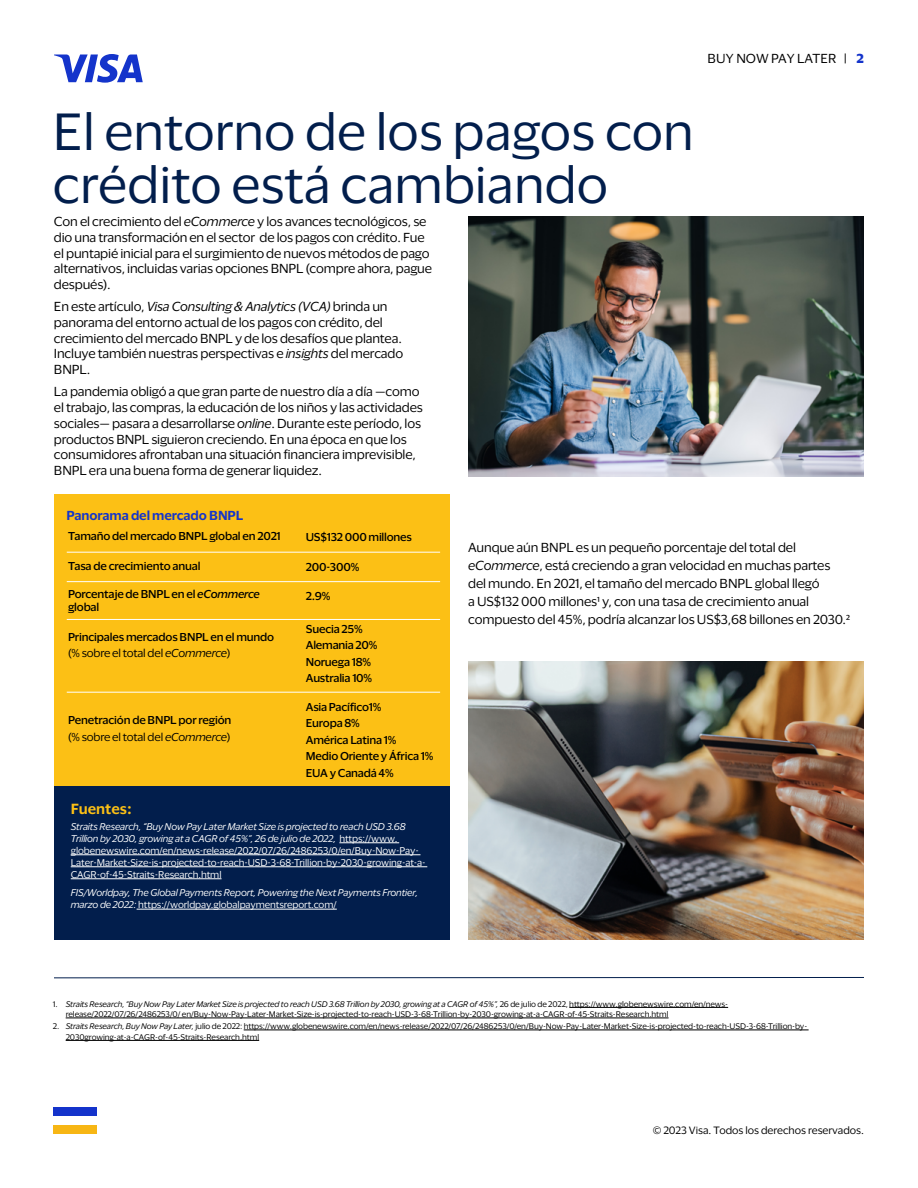
<style>
.page{position:relative;width:918px;height:1188px;background:#fff}
.page>*{position:absolute;margin:0;border:0;box-sizing:border-box;transform-origin:0 0}
.t1{font:48px/52.5px "Visa Dialect";color:#021e4c}
.t2{font:600 13.5px "Visa Dialect";color:#fcc015}
.t3{font:12px/15.8px "Visa Dialect";letter-spacing:-.015em;color:#000}
.t4{font:600 12px "Visa Dialect";letter-spacing:-.01em;color:#1434cb}
.t5{font:500 10.5px/16.5px "Visa Dialect";letter-spacing:-.02em;color:#000}
.t6{font:9.75px "Visa Dialect";color:#000}
.t7{font:9px/12px "Visa Dialect";letter-spacing:-.01em;color:#fff}
.t8{font:italic 9px/12px "Visa Dialect";letter-spacing:-.01em;color:#fff}
.t9{font:7.5px/10.5px "Visa Dialect";letter-spacing:-.01em;color:#000}
.s1{font-weight:700;color:#1434cb}
.s2{font-style:italic}
.s3{font-weight:400}
.s4{font-weight:400;font-style:italic}
.s5{font-style:normal}
</style>
<div class="page">
<hr style="left:569px;top:1007px;width:159px;height:1px;background:#000">
<hr style="left:66px;top:1018px;width:603px;height:1px;background:#000">
<hr style="left:244px;top:1030px;width:565px;height:1px;background:#000">
<hr style="left:66px;top:1040px;width:193px;height:1px;background:#000">
<img style="left:468px;top:217px;width:396px;height:259px">
<div style="left:54px;top:787px;width:396px;height:153px;background:#021e4c"></div>
<div style="left:54px;top:494px;width:396px;height:292px;background:#fcc015"></div>
<hr style="left:67px;top:552px;width:373px;height:1px;background:#fff">
<hr style="left:67px;top:581px;width:373px;height:1px;background:#fff">
<hr style="left:67px;top:619px;width:373px;height:1px;background:#fff">
<hr style="left:67px;top:692px;width:373px;height:1px;background:#fff">
<hr style="left:54px;top:977px;width:810px;height:1px;background:#021e4c">
<hr style="left:339px;top:842px;width:60px;height:1px;background:#fff">
<hr style="left:71px;top:854px;width:349px;height:1px;background:#fff">
<hr style="left:71px;top:866px;width:356px;height:1px;background:#fff">
<hr style="left:71px;top:878px;width:151px;height:1px;background:#fff">
<hr style="left:137px;top:909px;width:200px;height:1px;background:#fff">
<img style="left:468px;top:661px;width:396px;height:278px">
<div style="left:53px;top:1107px;width:43px;height:9px;background:#1433cb"></div>
<div style="left:53px;top:1125px;width:43px;height:9px;background:#f7b614"></div>
<svg style="left:54px;top:54px;width:89px;height:29px"></svg>
<p class="t3" style="left:707px;top:50px;width:158px">BUY NOW PAY LATER | <span class="s1">2</span></p>
<h1 class="t1" style="left:53px;top:103px;width:642px">El entorno de los pagos con crédito está cambiando</h1>
<p class="t3" style="left:54px;top:213px;width:380px">Con el crecimiento del <span class="s2">eCommerce</span> y los avances tecnológicos, se dio una transformación en el sector de los pagos con crédito. Fue el puntapié inicial para el surgimiento de nuevos métodos de pago alternativos, incluidas varias opciones BNPL (compre ahora, pague después).</p>
<p class="t3" style="left:54px;top:298px;width:351px">En este artículo, <span class="s2">Visa Consulting &amp; Analytics (VCA)</span> brinda un panorama del entorno actual de los pagos con crédito, del crecimiento del mercado BNPL y de los desafíos que plantea.<br>Incluye también nuestras perspectivas e <span class="s2">insights</span> del mercado BNPL.</p>
<p class="t3" style="left:54px;top:383px;width:370px">La pandemia obligó a que gran parte de nuestro día a día —como el trabajo, las compras, la educación de los niños y las actividades sociales— pasara a desarrollarse <span class="s2">online</span>. Durante este período, los productos BNPL siguieron creciendo. En una época en que los consumidores afrontaban una situación financiera imprevisible, BNPL era una buena forma de generar liquidez.</p>
<p class="t4" style="left:67px;top:506px;width:178px">Panorama del mercado BNPL</p>
<p class="t5" style="left:68px;top:527px;width:214px">Tamaño del mercado BNPL global en 2021</p>
<p class="t5" style="left:68px;top:557px;width:134px">Tasa de crecimiento anual</p>
<p class="t5" style="left:68px;top:586px;width:193px;line-height:13.6px">Porcentaje de BNPL en el <span class="s2">eCommerce </span>global</p>
<p class="t5" style="left:68px;top:628px;width:208px">Principales mercados BNPL en el mundo <span class="s3">(% sobre el total del</span> <span class="s4">eCommerce</span><span class="s3">)</span></p>
<p class="t5" style="left:68px;top:711px;width:165px">Penetración de BNPL por región <span class="s3">(% sobre el total del</span> <span class="s4">eCommerce</span><span class="s3">)</span></p>
<p class="t5" style="left:306px;top:528px;width:108px">US$132 000 millones</p>
<p class="t5" style="left:306px;top:558px;width:55px">200-300%</p>
<p class="t5" style="left:306px;top:587px;width:26px">2.9%</p>
<p class="t5" style="left:306px;top:620px;width:73px">Suecia 25%<br>Alemania 20%<br>Noruega 18%<br>Australia 10%</p>
<p class="t5" style="left:306px;top:698px;width:129px">Asia Pacífico1%<br>Europa 8%<br>América Latina 1%<br>Medio Oriente y África 1%<br>EUA y Canadá 4%</p>
<p class="t2" style="left:71px;top:798px;width:63px">Fuentes:</p>
<p class="t7" style="left:71px;top:820px;width:356px"><span class="s2">Straits Research, “Buy Now Pay Later Market Size is projected to reach USD 3.68<br>Trillion by 2030, growing at a CAGR of 45%”, 26 de julio de 2022,</span> https://www. globenewswire.com/en/news-release/2022/07/26/2486253/0/en/Buy-Now-Pay-Later-Market-Size-is-projected-to-reach-USD-3-68-Trillion-by-2030-growing-at-a-CAGR-of-45-Straits-Research.html</p>
<p class="t8" style="left:71px;top:886px;width:349px">FIS/Worldpay, The Global Payments Report, Powering the Next Payments Frontier, marzo de 2022: <span class="s5">https://worldpay.globalpaymentsreport.com/</span></p>
<p class="t3" style="left:468px;top:538px;width:383px;line-height:18px">Aunque aún BNPL es un pequeño porcentaje del total del <span class="s2">eCommerce</span>, está creciendo a gran velocidad en muchas partes del mundo. En 2021, el tamaño del mercado BNPL global llegó<br>a US$132 000 millones1 y, con una tasa de crecimiento anual compuesto del 45%, podría alcanzar los US$3,68 billones en 2030.2</p>
<p class="t9" style="left:66px;top:998px;width:664px;text-indent:-13px">1. <span class="s2">Straits Research, “Buy Now Pay Later Market Size is projected to reach USD 3.68 Trillion by 2030, growing at a CAGR of 45%”,</span> 26 de julio de 2022, https://www.globenewswire.com/en/news&shy;release/2022/07/26/2486253/0/ en/Buy-Now-Pay-Later-Market-Size-is-projected-to-reach-USD-3-68-Trillion-by-2030-growing-at-a-CAGR-of-45-Straits-Research.html</p>
<p class="t9" style="left:66px;top:1021px;width:743px;text-indent:-13px">2. <span class="s2">Straits Research, Buy Now Pay Later,</span> julio de 2022: https://www.globenewswire.com/en/news-release/2022/07/26/2486253/0/en/Buy-Now-Pay-Later-Market-Size-is-projected-to-reach-USD-3-68-Trillion-by-<br>2030growing-at-a-CAGR-of-45-Straits-Research.html</p>
<p class="t6" style="left:653px;top:1123px;width:213px">© 2023 Visa. Todos los derechos reservados.</p>
</div>
